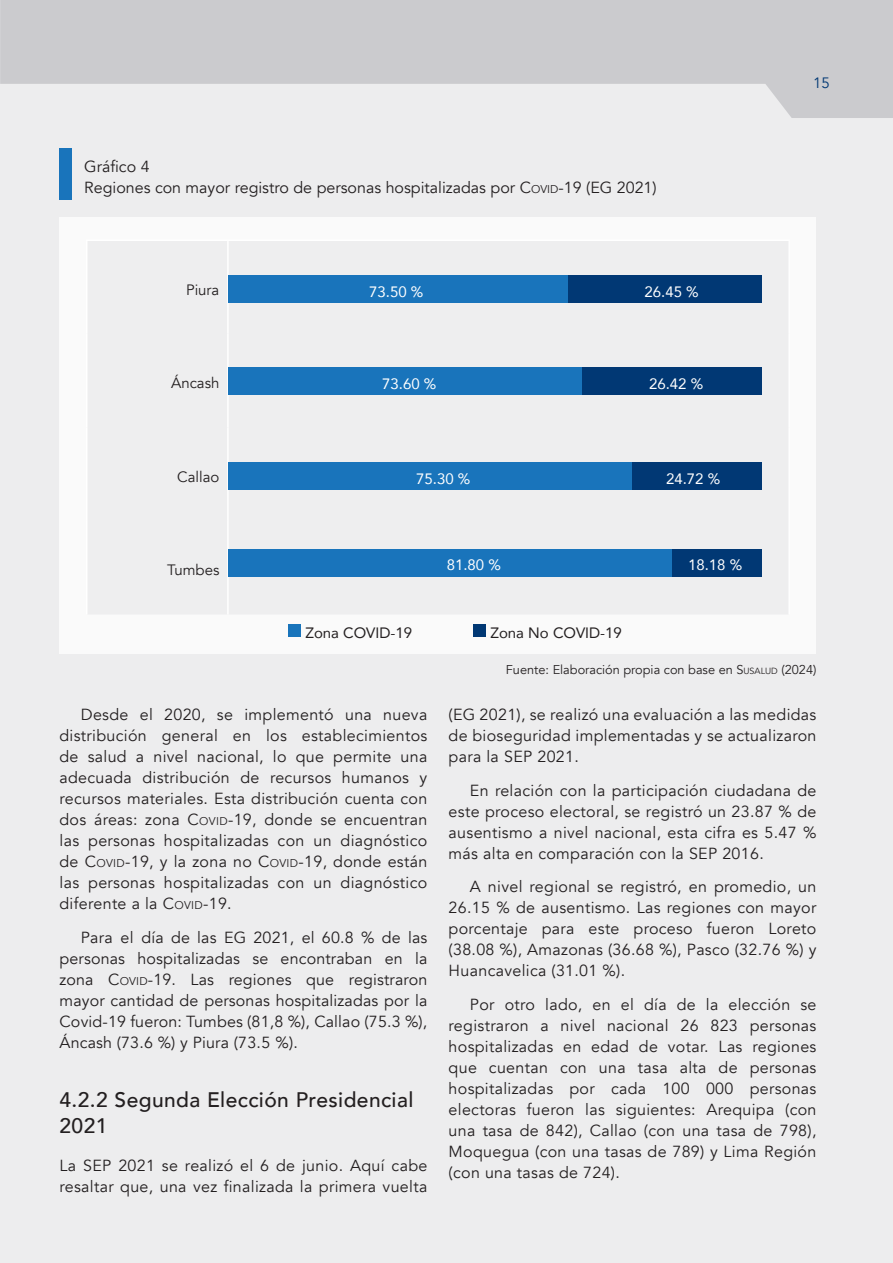
<style>
.page{position:relative;width:893px;height:1263px;background:#ededee}
.page>*{position:absolute;margin:0;border:0;box-sizing:border-box;transform-origin:0 0}
.Subtitulo{font:500 21px/25.5px "Avenir";letter-spacing:.02em;color:#231f20}
.Cuerpo_de_texto{font:16.05px/21px "Avenir";letter-spacing:.02em;color:#231f20;text-align:justify}
.Ultimo_parrafo{font:16.05px/21px "Avenir";letter-spacing:.01em;color:#231f20;text-align:justify}
.Primer_parrafo{font:16.05px/21px "Avenir";letter-spacing:.02em;color:#231f20}
.Primer_parrafo-2{font:16.05px "Avenir";color:#231f20}
.t1{font:15px "Avenir";color:#fff}
.t2{font:15px "Avenir";color:#231f20}
.CUERPO_texto_-_sangria{font:15px "Avenir";color:#231f20}
.t3{font:15px "Avenir";color:#013874}
.Texto_de_tabla{font:12.75px "Avenir";color:#231f20}
.s1{font-style:inherit}
.s2{font-size:11.25px}
.s3{font-size:8.85px}
</style>
<div class="page">
<svg style="left:1px;top:0;width:892px;height:118px;fill:#cbcbce"></svg>
<svg style="left:0;top:0;width:1px;height:84px"></svg>
<div style="left:60px;top:217px;width:756px;height:436px;background:#fafafa"></div>
<div style="left:88px;top:241px;width:700px;height:373px;background:#eeeeef"></div>
<hr style="left:86px;top:240px;width:142px;height:1px;background:#fff">
<hr style="left:86px;top:241px;width:1px;height:93px;background:#fff">
<hr style="left:228px;top:240px;width:562px;height:1px;background:#fff">
<hr style="left:227px;top:241px;width:2px;height:93px;background:#fff">
<hr style="left:788px;top:241px;width:2px;height:93px;background:#fff">
<hr style="left:86px;top:334px;width:1px;height:93px;background:#fff">
<hr style="left:227px;top:334px;width:2px;height:93px;background:#fff">
<hr style="left:788px;top:334px;width:2px;height:93px;background:#fff">
<hr style="left:86px;top:427px;width:1px;height:94px;background:#fff">
<hr style="left:227px;top:427px;width:2px;height:94px;background:#fff">
<hr style="left:788px;top:427px;width:2px;height:94px;background:#fff">
<hr style="left:86px;top:521px;width:1px;height:93px;background:#fff">
<hr style="left:227px;top:521px;width:2px;height:93px;background:#fff">
<hr style="left:788px;top:521px;width:2px;height:93px;background:#fff">
<div style="left:473px;top:624px;width:13px;height:13px;background:#013874"></div>
<div style="left:288px;top:624px;width:13px;height:13px;background:#1974bb"></div>
<div style="left:229px;top:275px;width:339px;height:28px;background:#1974bb"></div>
<div style="left:229px;top:367px;width:354px;height:28px;background:#1974bb"></div>
<div style="left:229px;top:462px;width:405px;height:28px;background:#1974bb"></div>
<div style="left:229px;top:549px;width:443px;height:28px;background:#1974bb"></div>
<div style="left:672px;top:549px;width:90px;height:28px;background:#013874"></div>
<div style="left:632px;top:462px;width:130px;height:28px;background:#013874"></div>
<div style="left:583px;top:367px;width:179px;height:28px;background:#013874"></div>
<div style="left:568px;top:275px;width:194px;height:28px;background:#013874"></div>
<div style="left:60px;top:149px;width:12px;height:51px;background:#1974bb"></div>
<p class="Primer_parrafo-2" style="left:84px;top:157px;width:67px">Gráfico 4</p>
<p class="Primer_parrafo-2" style="left:84px;top:178px;width:574px">Regiones con mayor registro de personas hospitalizadas por <span class="s1">C</span><span class="s2">OVID</span>-19 (EG 2021)</p>
<p class="CUERPO_texto_-_sangria" style="left:186px;top:280px;width:35px">Piura</p>
<p class="t1" style="left:369px;top:279px;width:56px">73.50 %</p>
<p class="t1" style="left:644px;top:279px;width:56px">26.45 %</p>
<p class="CUERPO_texto_-_sangria" style="left:171px;top:374px;width:50px">Áncash</p>
<p class="t1" style="left:382px;top:371px;width:56px">73.60 %</p>
<p class="t1" style="left:649px;top:371px;width:56px">26.42 %</p>
<p class="CUERPO_texto_-_sangria" style="left:177px;top:468px;width:44px">Callao</p>
<p class="t1" style="left:416px;top:466px;width:56px">75.30 %</p>
<p class="t1" style="left:666px;top:466px;width:56px">24.72 %</p>
<p class="CUERPO_texto_-_sangria" style="left:167px;top:561px;width:54px">Tumbes</p>
<p class="t1" style="left:447px;top:553px;width:56px">81.80 %</p>
<p class="t1" style="left:688px;top:553px;width:56px">18.18 %</p>
<p class="t2" style="left:305px;top:621px;width:108px">Zona COVID-19</p>
<p class="t2" style="left:490px;top:621px;width:133px">Zona No COVID-19</p>
<p class="t3" style="left:813px;top:74px;width:18px">15</p>
<p class="Cuerpo_de_texto" style="left:60px;top:704px;width:369px;text-indent:21px">Desde el 2020, se implementó una nueva distribución general en los establecimientos de salud a nivel nacional, lo que permite una adecuada distribución de recursos humanos y recursos materiales. Esta distribución cuenta con dos áreas: zona <span class="s1">C</span><span class="s2">OVID</span>-19, donde se encuentran las personas hospitalizadas con un diagnóstico de <span class="s1">C</span><span class="s2">OVID</span>-19, y la zona no <span class="s1">C</span><span class="s2">OVID</span>-19, donde están las personas hospitalizadas con un diagnóstico diferente a la <span class="s1">C</span><span class="s2">OVID</span>-19.</p>
<p class="Ultimo_parrafo" style="left:60px;top:927px;width:369px;text-indent:21px">Para el día de las EG 2021, el 60.8 % de las personas hospitalizadas se encontraban en la zona <span class="s1">C</span><span class="s2">OVID</span>-19. Las regiones que registraron mayor cantidad de personas hospitalizadas por la Covid-19 fueron: Tumbes (81,8 %), Callao (75.3 %), Áncash (73.6 %) y Piura (73.5 %).</p>
<p class="Subtitulo" style="left:60px;top:1086px;width:355px">4.2.2 Segunda Elección Presidencial<br>2021</p>
<p class="Primer_parrafo" style="left:60px;top:1155px;width:369px">La SEP 2021 se realizó el 6 de junio. Aquí cabe resaltar que, una vez finalizada la primera vuelta</p>
<p class="Texto_de_tabla" style="left:506px;top:662px;width:312px">Fuente: Elaboración propia con base en <span class="s1">S</span><span class="s3">USALUD</span> (2024)</p>
<p class="Primer_parrafo" style="left:449px;top:704px;width:369px;text-align:justify">(EG 2021), se realizó una evaluación a las medidas de bioseguridad implementadas y se actualizaron para la SEP 2021.</p>
<p class="Cuerpo_de_texto" style="left:449px;top:780px;width:369px;text-indent:21px">En relación con la participación ciudadana de este proceso electoral, se registró un 23.87 % de ausentismo a nivel nacional, esta cifra es 5.47 % más alta en comparación con la SEP 2016.</p>
<p class="Cuerpo_de_texto" style="left:449px;top:877px;width:369px;text-indent:21px">A nivel regional se registró, en promedio, un 26.15 % de ausentismo. Las regiones con mayor porcentaje para este proceso fueron Loreto (38.08 %), Amazonas (36.68 %), Pasco (32.76 %) y Huancavelica (31.01 %).</p>
<p class="Cuerpo_de_texto" style="left:449px;top:994px;width:369px;text-indent:21px">Por otro lado, en el día de la elección se registraron a nivel nacional 26 823 personas hospitalizadas en edad de votar. Las regiones que cuentan con una tasa alta de personas hospitalizadas por cada 100 000 personas electoras fueron las siguientes: Arequipa (con una tasa de 842), Callao (con una tasa de 798), Moquegua (con una tasas de 789) y Lima Región (con una tasas de 724).</p>
</div>
